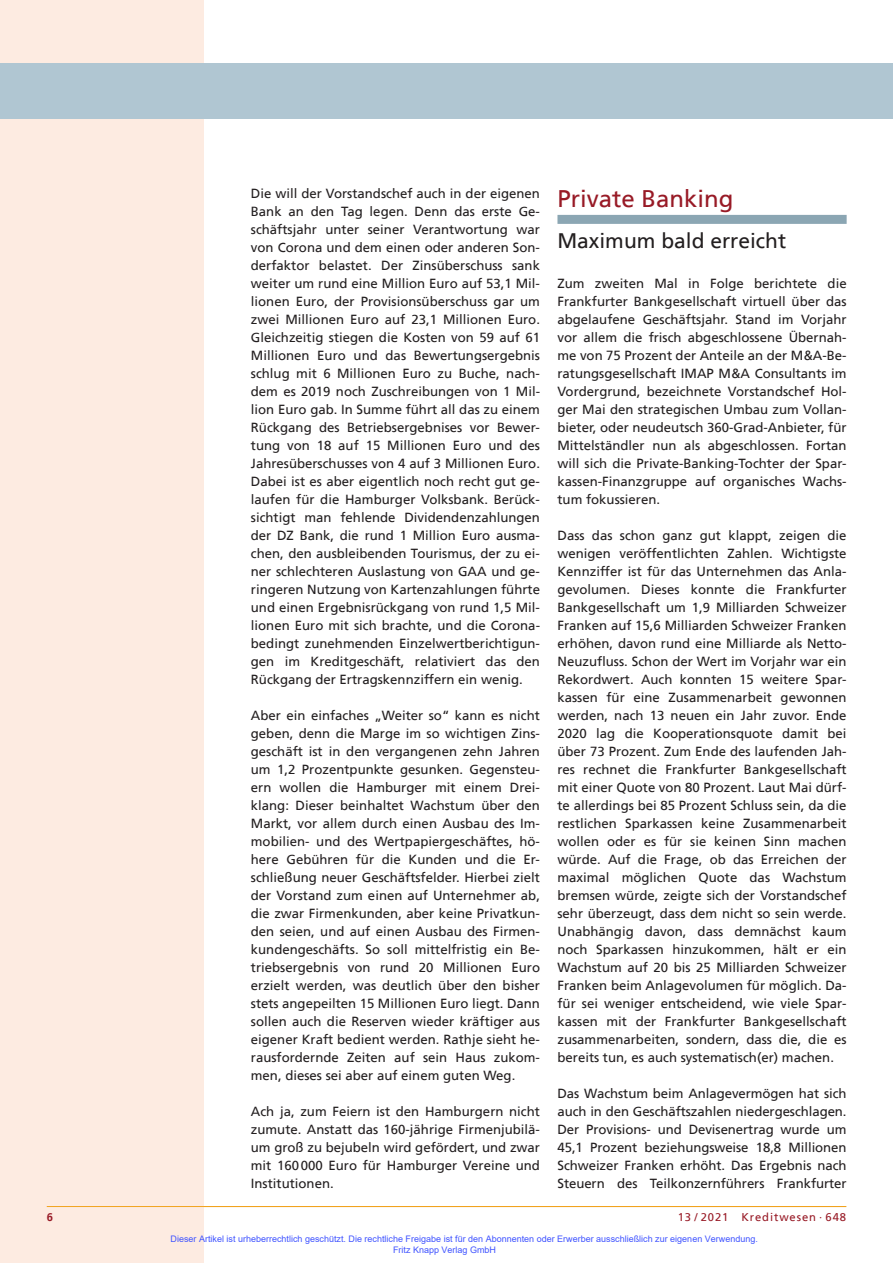
<style>
.page{position:relative;width:893px;height:1263px;background:#fff}
.page>*{position:absolute;margin:0;border:0;box-sizing:border-box;transform-origin:0 0}
.t1{font:24px "Frutiger";color:#981a26}
.t2{font:21px "Frutiger";color:#231f20}
.t3{font:13.2px/18px "Frutiger";color:#231f20;text-align:justify}
.t4{font:11.25px "Frutiger";letter-spacing:.08em;color:#981a26}
.t5{font:700 11.25px "Frutiger";color:#981a26}
.t6{font:9px/10.8px "Arial";color:#4054ff}
</style>
<div class="page">
<div style="left:0;top:0;width:204px;height:1263px;background:#fdebe1"></div>
<div style="left:0;top:64px;width:893px;height:55px;background:#b0c6d2"></div>
<hr style="left:47px;top:1206px;width:799px;height:1px;background:#f1a31e">
<div style="left:557px;top:215px;width:290px;height:9px;background:#8ba6b3"></div>
<p class="t3" style="left:251px;top:185px;width:291px">Die will der Vorstandschef auch in der eigenen Bank an den Tag legen. Denn das erste Ge&shy;schäftsjahr unter seiner Verantwortung war von Corona und dem einen oder anderen Son&shy;derfaktor belastet. Der Zinsüberschuss sank weiter um rund eine Million Euro auf 53,1 Mil&shy;lionen Euro, der Provisionsüberschuss gar um zwei Millionen Euro auf 23,1 Millionen Euro.<br>Gleichzeitig stiegen die Kosten von 59 auf 61<br>Millionen Euro und das Bewertungsergebnis schlug mit 6 Millionen Euro zu Buche, nach&shy;dem es 2019 noch Zuschreibungen von 1 Mil&shy;lion Euro gab. In Summe führt all das zu einem Rückgang des Betriebsergebnises vor Bewer&shy;tung von 18 auf 15 Millionen Euro und des Jahresüberschusses von 4 auf 3 Millionen Euro.<br>Dabei ist es aber eigentlich noch recht gut ge&shy;laufen für die Hamburger Volksbank. Berück&shy;sichtigt man fehlende Dividendenzahlungen der DZ Bank, die rund 1 Million Euro ausma&shy;chen, den ausbleibenden Tourismus, der zu ei&shy;ner schlechteren Auslastung von GAA und ge&shy;ringeren Nutzung von Kartenzahlungen führte und einen Ergebnisrückgang von rund 1,5 Mil&shy;lionen Euro mit sich brachte, und die Corona&shy;bedingt zunehmenden Einzelwertberichtigun&shy;gen im Kreditgeschäft, relativiert das den Rückgang der Ertragskennziffern ein wenig.</p>
<p class="t3" style="left:251px;top:707px;width:291px">Aber ein einfaches „Weiter so“ kann es nicht geben, denn die Marge im so wichtigen Zins&shy;geschäft ist in den vergangenen zehn Jahren um 1,2 Prozentpunkte gesunken. Gegensteu&shy;ern wollen die Hamburger mit einem Drei&shy;klang: Dieser beinhaltet Wachstum über den Markt, vor allem durch einen Ausbau des Im&shy;mobilien- und des Wertpapiergeschäftes, hö&shy;here Gebühren für die Kunden und die Er&shy;schließung neuer Geschäftsfelder. Hierbei zielt der Vorstand zum einen auf Unternehmer ab, die zwar Firmenkunden, aber keine Privatkun&shy;den seien, und auf einen Ausbau des Firmen&shy;kundengeschäfts. So soll mittelfristig ein Be&shy;triebsergebnis von rund 20 Millionen Euro erzielt werden, was deutlich über den bisher stets angepeilten 15 Millionen Euro liegt. Dann sollen auch die Reserven wieder kräftiger aus eigener Kraft bedient werden. Rathje sieht he&shy;rausfordernde Zeiten auf sein Haus zukom&shy;men, dieses sei aber auf einem guten Weg.</p>
<p class="t3" style="left:251px;top:1103px;width:291px">Ach ja, zum Feiern ist den Hamburgern nicht zumute. Anstatt das 160-jährige Firmenjubilä&shy;um groß zu bejubeln wird gefördert, und zwar mit 160000 Euro für Hamburger Vereine und Institutionen.</p>
<h1 class="t1" style="left:557px;top:188px;width:178px">Private Banking</h1>
<h2 class="t2" style="left:557px;top:231px;width:230px">Maximum bald erreicht</h2>
<p class="t3" style="left:557px;top:275px;width:291px">Zum zweiten Mal in Folge berichtete die Frankfurter Bankgesellschaft virtuell über das abgelaufene Geschäftsjahr. Stand im Vorjahr vor allem die frisch abgeschlossene Übernah&shy;me von 75 Prozent der Anteile an der M&amp;A-Be&shy;ratungsgesellschaft IMAP M&amp;A Consultants im Vordergrund, bezeichnete Vorstandschef Hol&shy;ger Mai den strategischen Umbau zum Vollan&shy;bieter, oder neudeutsch 360-Grad-Anbieter, für Mittelständler nun als abgeschlossen. Fortan will sich die Private-Banking-Tochter der Spar&shy;kassen-Finanzgruppe auf organisches Wachs&shy;tum fokussieren.</p>
<p class="t3" style="left:557px;top:527px;width:291px">Dass das schon ganz gut klappt, zeigen die wenigen veröffentlichten Zahlen. Wichtigste Kennziffer ist für das Unternehmen das Anla&shy;gevolumen. Dieses konnte die Frankfurter Bankgesellschaft um 1,9 Milliarden Schweizer Franken auf 15,6 Milliarden Schweizer Franken erhöhen, davon rund eine Milliarde als Netto-Neuzufluss. Schon der Wert im Vorjahr war ein Rekordwert. Auch konnten 15 weitere Spar&shy;kassen für eine Zusammenarbeit gewonnen werden, nach 13 neuen ein Jahr zuvor. Ende 2020 lag die Kooperationsquote damit bei über 73 Prozent. Zum Ende des laufenden Jah&shy;res rechnet die Frankfurter Bankgesellschaft mit einer Quote von 80 Prozent. Laut Mai dürf&shy;te allerdings bei 85 Prozent Schluss sein, da die restlichen Sparkassen keine Zusammenarbeit wollen oder es für sie keinen Sinn machen würde. Auf die Frage, ob das Erreichen der maximal möglichen Quote das Wachstum bremsen würde, zeigte sich der Vorstandschef sehr überzeugt, dass dem nicht so sein werde.<br>Unabhängig davon, dass demnächst kaum noch Sparkassen hinzukommen, hält er ein Wachstum auf 20 bis 25 Milliarden Schweizer Franken beim Anlagevolumen für möglich. Da&shy;für sei weniger entscheidend, wie viele Spar&shy;kassen mit der Frankfurter Bankgesellschaft zusammenarbeiten, sondern, dass die, die es bereits tun, es auch systematisch(er) machen.</p>
<p class="t3" style="left:557px;top:1085px;width:291px">Das Wachstum beim Anlagevermögen hat sich auch in den Geschäftszahlen niedergeschlagen.<br>Der Provisions- und Devisenertrag wurde um 45,1 Prozent beziehungsweise 18,8 Millionen Schweizer Franken erhöht. Das Ergebnis nach Steuern des Teilkonzernführers Frankfurter</p>
<p class="t5" style="left:47px;top:1211px;width:8px">6</p>
<p class="t4" style="left:678px;top:1211px;width:170px">13 / 2021 Kreditwesen · 648</p>
<p class="t6" style="left:393px;top:1233px;width:366px;text-indent:-223px">Dieser Artikel ist urheberrechtlich geschützt. Die rechtliche Freigabe ist für den Abonnenten oder Erwerber ausschließlich zur eigenen Verwendung.<br>Fritz Knapp Verlag GmbH</p>
</div>
